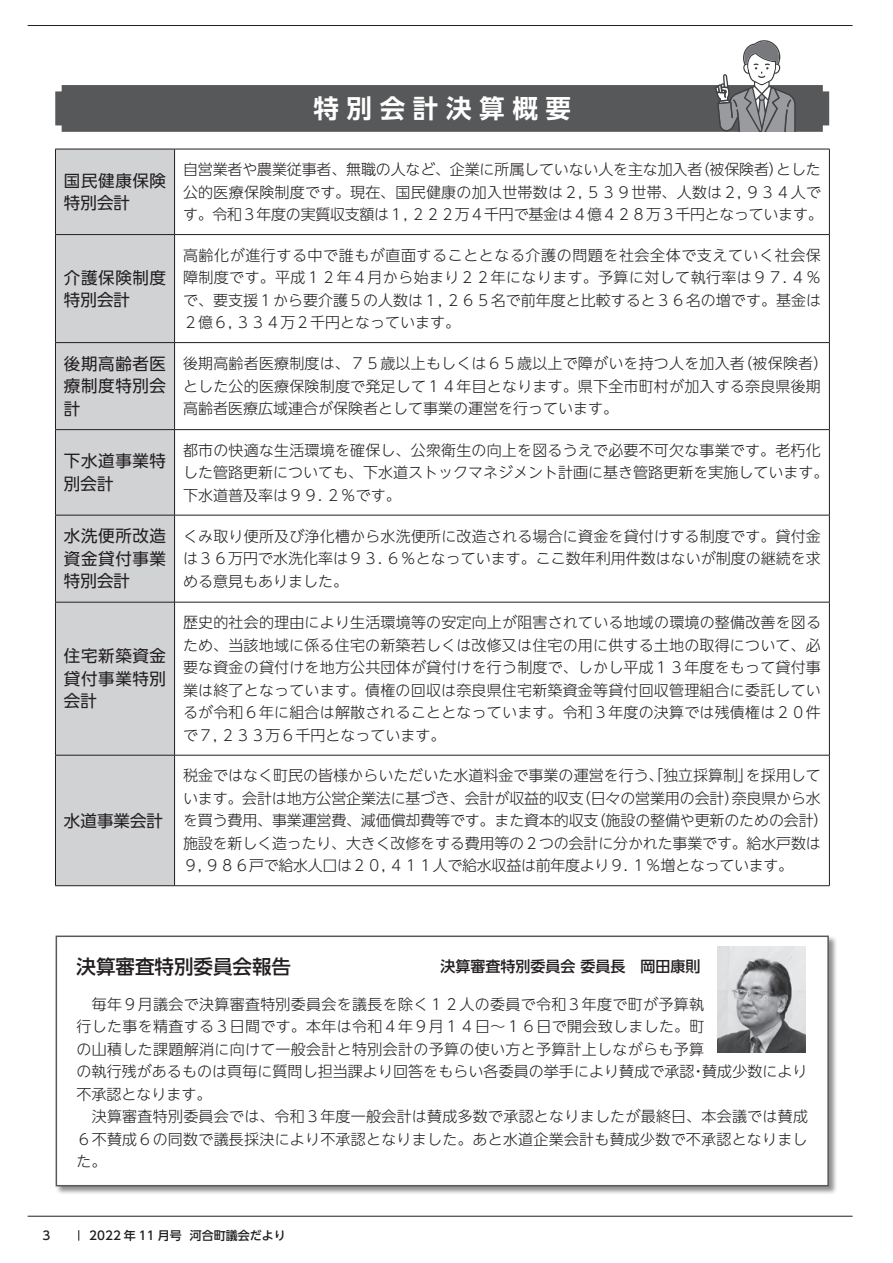
<style>
.page{position:relative;width:893px;height:1263px;background:#fff}
.page>*{position:absolute;margin:0;border:0;box-sizing:border-box;transform-origin:0 0}
.t1{font:700 25.5px "UD Shin Go NT Pr 6 N De";letter-spacing:.3em;color:#fff}
.t2{font:500 19.5px "UD Shin Go NT Pr 6 N";color:#231f20}
.t3{font:16.5px/22.5px "UD Shin Go NT Pr 6 N";letter-spacing:.035em;color:#231f20}
.t4{font:300 15px/22.5px "UD Shin Go NT Pr 6 N";color:#231f20}
.t5{font:300 15px "UD Shin Go NT Pr 6 N";letter-spacing:.02em;color:#231f20}
.t6{font:500 15px "UD Shin Go NT Pr 6 N";color:#231f20}
.t7{font:500 12px "UD Shin Go NT Pr 6 N";color:#231f20}
</style>
<div class="page">
<hr style="left:28px;top:25px;width:825px;height:1px;background:#231f20">
<hr style="left:28px;top:1216px;width:825px;height:1px;background:#231f20">
<div style="left:56px;top:150px;width:118px;height:735px;background:#d1d2d4"></div>
<hr style="left:55px;top:149px;width:120px;height:1px;background:#231f20">
<hr style="left:55px;top:149px;width:1px;height:85px;background:#231f20">
<hr style="left:175px;top:149px;width:655px;height:1px;background:#231f20">
<hr style="left:174px;top:149px;width:1px;height:85px;background:#231f20">
<hr style="left:829px;top:149px;width:1px;height:85px;background:#231f20">
<hr style="left:55px;top:234px;width:120px;height:1px;background:#231f20">
<hr style="left:55px;top:235px;width:1px;height:107px;background:#231f20">
<hr style="left:175px;top:234px;width:655px;height:1px;background:#231f20">
<hr style="left:174px;top:235px;width:1px;height:107px;background:#231f20">
<hr style="left:829px;top:235px;width:1px;height:107px;background:#231f20">
<hr style="left:55px;top:342px;width:120px;height:1px;background:#231f20">
<hr style="left:55px;top:343px;width:1px;height:86px;background:#231f20">
<hr style="left:175px;top:342px;width:655px;height:1px;background:#231f20">
<hr style="left:174px;top:343px;width:1px;height:86px;background:#231f20">
<hr style="left:829px;top:343px;width:1px;height:86px;background:#231f20">
<hr style="left:55px;top:429px;width:120px;height:1px;background:#231f20">
<hr style="left:55px;top:430px;width:1px;height:85px;background:#231f20">
<hr style="left:175px;top:429px;width:655px;height:1px;background:#231f20">
<hr style="left:174px;top:430px;width:1px;height:85px;background:#231f20">
<hr style="left:829px;top:430px;width:1px;height:85px;background:#231f20">
<hr style="left:55px;top:515px;width:120px;height:1px;background:#231f20">
<hr style="left:55px;top:515px;width:1px;height:87px;background:#231f20">
<hr style="left:175px;top:515px;width:655px;height:1px;background:#231f20">
<hr style="left:174px;top:515px;width:1px;height:87px;background:#231f20">
<hr style="left:829px;top:515px;width:1px;height:87px;background:#231f20">
<hr style="left:55px;top:602px;width:120px;height:1px;background:#231f20">
<hr style="left:55px;top:602px;width:1px;height:153px;background:#231f20">
<hr style="left:175px;top:602px;width:655px;height:1px;background:#231f20">
<hr style="left:174px;top:602px;width:1px;height:153px;background:#231f20">
<hr style="left:829px;top:602px;width:1px;height:153px;background:#231f20">
<hr style="left:55px;top:755px;width:120px;height:1px;background:#231f20">
<hr style="left:55px;top:755px;width:1px;height:130px;background:#231f20">
<hr style="left:175px;top:755px;width:655px;height:1px;background:#231f20">
<hr style="left:174px;top:755px;width:1px;height:130px;background:#231f20">
<hr style="left:829px;top:755px;width:1px;height:130px;background:#231f20">
<hr style="left:55px;top:885px;width:120px;height:1px;background:#231f20">
<hr style="left:175px;top:885px;width:655px;height:1px;background:#231f20">
<div style="left:55px;top:935px;width:783px;height:261px;background:#231f20;opacity:.5"></div>
<div style="left:56px;top:935px;width:773px;height:251px;background:#fff;border:1px solid #57585a"></div>
<svg style="left:55px;top:40px;width:774px;height:92px"></svg>
<img style="left:717px;top:947px;width:89px;height:106px">
<p class="t3" style="left:64px;top:169px;width:104px">国民健康保険特別会計</p>
<p class="t3" style="left:64px;top:266px;width:104px">介護保険制度特別会計</p>
<h1 class="t1" style="left:313px;top:88px;width:259px">特別会計決算概要</h1>
<p class="t4" style="left:183px;top:158px;width:641px">自営業者や農業従事者、無職の人など、企業に所属していない人を主な加入者<br>公的医療保険制度です。現在、国民健康の加入世帯数は２，５３９世帯、人数は２，９３４人です。令和３年度の実質収支額は１，２２２万４千円で基金は４億４２８万３千円となっています。</p>
<p class="t4" style="left:695px;top:158px;width:91px">（被保険者）</p>
<p class="t4" style="left:776px;top:158px;width:46px">とした</p>
<p class="t4" style="left:183px;top:243px;width:639px;text-align:justify">高齢化が進行する中で誰もが直面することとなる介護の問題を社会全体で支えていく社会保障制度です。平成１２年４月から始まり２２年になります。予算に対して執行率は９７．４％で、要支援１から要介護５の人数は１，２６５名で前年度と比較すると３６名の増です。基金は２億６，３３４万２千円となっています。</p>
<p class="t4" style="left:183px;top:352px;width:639px">後期高齢者医療制度は、７５歳以上もしくは６５歳以上で障がいを持つ人を加入者<br>とした公的医療保険制度で発足して１４年目となります。県下全市町村が加入する奈良県後期高齢者医療広域連合が保険者として事業の運営を行っています。</p>
<p class="t3" style="left:64px;top:352px;width:104px;text-align:justify">後期高齢者医療制度特別会計</p>
<p class="t4" style="left:737px;top:352px;width:92px">（被保険者(</p>
<p class="t3" style="left:64px;top:449px;width:104px">下水道事業特別会計</p>
<p class="t4" style="left:183px;top:438px;width:647px">都市の快適な生活環境を確保し、公衆衛生の向上を図るうえで必要不可欠な事業です。老朽化した管路更新についても、下水道ストックマネジメント計画に基き管路更新を実施しています。下水道普及率は９９. ２％です。</p>
<p class="t3" style="left:64px;top:524px;width:104px;text-align:justify">水洗便所改造資金貸付事業特別会計</p>
<p class="t4" style="left:183px;top:524px;width:639px;text-align:justify">くみ取り便所及び浄化槽から水洗便所に改造される場合に資金を貸付けする制度です。貸付金は３６万円で水洗化率は９３. ６％となっています。ここ数年利用件数はないが制度の継続を求める意見もありました。</p>
<p class="t3" style="left:64px;top:644px;width:104px;text-align:justify">住宅新築資金貸付事業特別会計</p>
<p class="t3" style="left:64px;top:809px;width:100px">水道事業会計</p>
<p class="t4" style="left:183px;top:611px;width:639px;text-align:justify">歴史的社会的理由により生活環境等の安定向上が阻害されている地域の環境の整備改善を図るため、当該地域に係る住宅の新築若しくは改修又は住宅の用に供する土地の取得について、必要な資金の貸付けを地方公共団体が貸付けを行う制度で、しかし平成１３年度をもって貸付事業は終了となっています。債権の回収は奈良県住宅新築資金等貸付回収管理組合に委託しているが令和６年に組合は解散されることとなっています。令和３年度の決算では残債権は２０件で７，２３３万６千円となっています。</p>
<p class="t4" style="left:732px;top:764px;width:91px;text-indent:-549px">税金ではなく町民の皆様からいただいた水道料金で事業の運営を行う、「独立採算制」<br>奈良県から水</p>
<p class="t4" style="left:746px;top:764px;width:77px">を採用して</p>
<p class="t4" style="left:183px;top:786px;width:402px">います。会計は地方公営企業法に基づき、会計が収益的収支</p>
<p class="t4" style="left:576px;top:786px;width:165px">（日々の営業用の会計）</p>
<p class="t4" style="left:591px;top:809px;width:239px">（施設の整備や更新のための会計(</p>
<p class="t4" style="left:183px;top:809px;width:639px">を買う費用、事業運営費、減価償却費等です。また資本的収支<br>施設を新しく造ったり、大きく改修をする費用等の２つの会計に分かれた事業です。給水戸数は<br>９，９８６戸で給水人口は２０，４１１人で給水収益は前年度より９. １％増となっています。</p>
<p class="t7" style="left:43px;top:1226px;width:9px">3</p>
<h2 class="t2" style="left:77px;top:951px;width:352px">決算審査特別委員会報告　　　　　　　</h2>
<p class="t5" style="left:77px;top:992px;width:629px">　毎年９月議会で決算審査特別委員会を議長を除く１２人の委員で令和３年度で町が予算執</p>
<p class="t5" style="left:77px;top:1014px;width:629px">行した事を精査する３日間です。本年は令和４年９月１４日～１６日で開会致しました。町</p>
<p class="t5" style="left:77px;top:1037px;width:629px">の山積した課題解消に向けて一般会計と特別会計の予算の使い方と予算計上しながらも予算</p>
<p class="t4" style="left:702px;top:1059px;width:107px">賛成少数により</p>
<p class="t6" style="left:441px;top:954px;width:261px">決算審査特別委員会委員長　岡田康則</p>
<p class="t4" style="left:77px;top:1059px;width:733px">の執行残があるものは頁毎に質問し担当課より回答をもらい各委員の挙手により賛成で承認<br>不承認となります。<br>　決算審査特別委員会では、令和３年度一般会計は賛成多数で承認となりましたが最終日、本会議では賛成６不賛成６の同数で議長採決により不承認となりました。あと水道企業会計も賛成少数で不承認となりました。</p>
<p class="t4" style="left:691px;top:1059px;width:16px">・</p>
<p class="t7" style="left:89px;top:1226px;width:94px">2022 年 11 月号</p>
<p class="t7" style="left:190px;top:1226px;width:97px">河合町議会だより</p>
</div>
